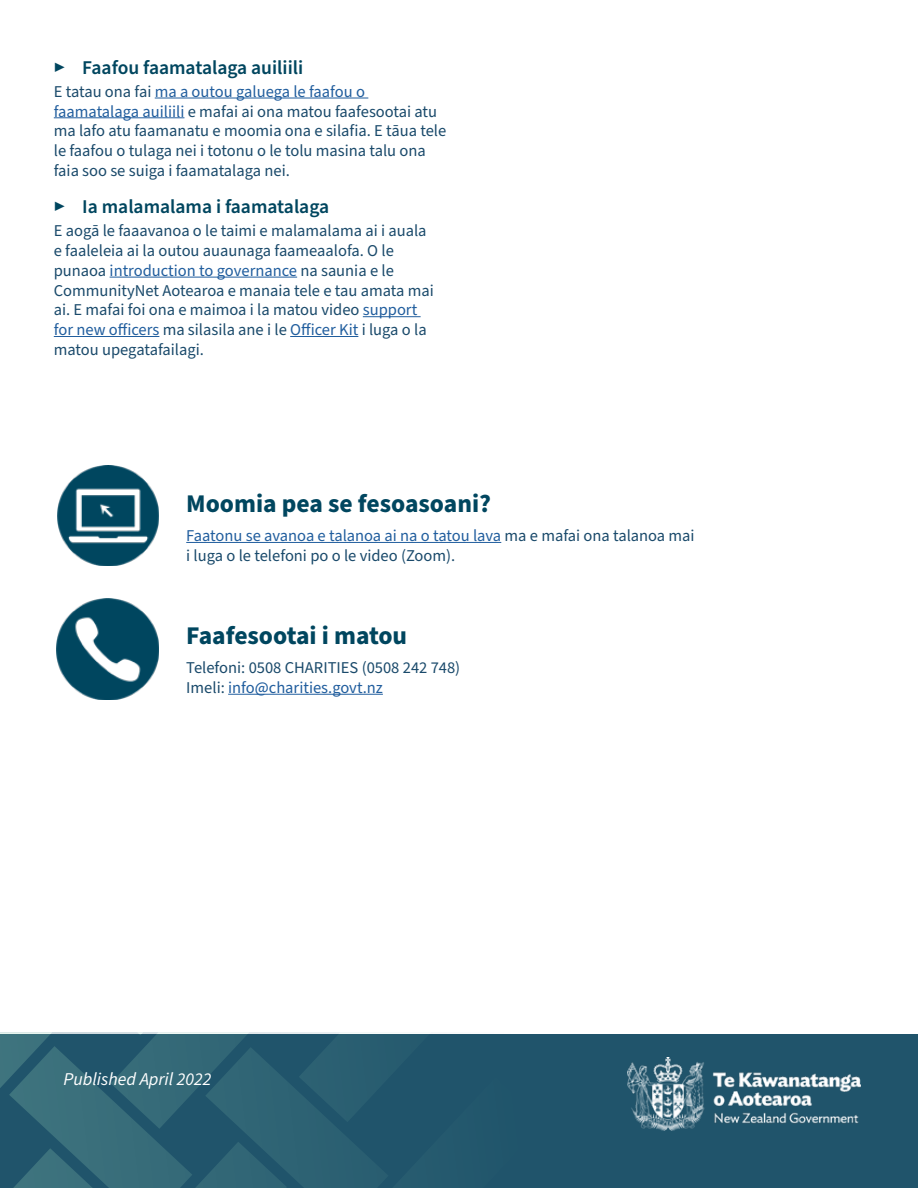
<style>
.page{position:relative;width:918px;height:1188px;background:#fff}
.page>*{position:absolute;margin:0;border:0;box-sizing:border-box;transform-origin:0 0}
.med_heading_17_bold{font:700 25.5px "Source Sans Pro";color:#00465f}
.t1{font:600 19.5px "Source Sans Pro";color:#00465f}
.t2{font:italic 18px "Source Sans Pro";color:#fff}
.Normal_body_text{font:16.5px/19.8px "Source Sans Pro";color:#1a4a6b}
.Normal_body_text__n{font:16.5px "Source Sans Pro";color:#1a4a6b}
.Normal_body_text-2{font:16.5px "Source Sans Pro";color:#215e9e}
.s1{color:#215e9e}
.s2{color:#1a4a6b}
</style>
<div class="page">
<div style="left:0;top:1034px;width:918px;height:154px;background:#20546b"></div>
<div style="left:0;top:1032px;width:831px;height:156px;background:#20546b"></div>
<svg style="left:0;top:1032px;width:689px;height:156px"></svg>
<img style="left:627px;top:1057px;width:234px;height:73px">
<hr style="left:155px;top:98px;width:213px;height:1px;background:#215e9e">
<hr style="left:54px;top:117px;width:130px;height:1px;background:#215e9e">
<hr style="left:110px;top:277px;width:187px;height:1px;background:#215e9e">
<hr style="left:363px;top:316px;width:58px;height:1px;background:#215e9e">
<hr style="left:54px;top:336px;width:105px;height:1px;background:#215e9e">
<hr style="left:290px;top:336px;width:68px;height:1px;background:#215e9e">
<hr style="left:186px;top:542px;width:315px;height:1px;background:#215e9e">
<hr style="left:228px;top:694px;width:155px;height:1px;background:#215e9e">
<img style="left:56px;top:599px;width:103px;height:101px">
<img style="left:57px;top:465px;width:101px;height:101px">
<p class="t1" style="left:54px;top:54px;width:251px">▶ Faafou faamatalaga auiliili</p>
<p class="Normal_body_text" style="left:54px;top:82px;width:394px">E tatau ona fai <span class="s1">ma a outou galuega le faafou o faamatalaga auiliili</span> e mafai ai ona matou faafesootai atu ma lafo atu faamanatu e moomia ona e silafia. E tāua tele le faafou o tulaga nei i totonu o le tolu masina talu ona faia soo se suiga i faamatalaga nei.</p>
<p class="t1" style="left:54px;top:194px;width:277px">▶ Ia malamalama i faamatalaga</p>
<p class="Normal_body_text" style="left:54px;top:221px;width:381px">E aogā le faaavanoa o le taimi e malamalama ai i auala e faaleleia ai la outou auaunaga faameaalofa. O le punaoa <span class="s1">introduction to governance</span> na saunia e le CommunityNet Aotearoa e manaia tele e tau amata mai ai. E mafai foi ona e maimoa i la matou video <span class="s1">support for new officers</span> ma silasila ane i le <span class="s1">Officer Kit</span> i luga o la matou upegatafailagi.</p>
<p class="med_heading_17_bold" style="left:186px;top:487px;width:306px">Moomia pea se fesoasoani?</p>
<p class="Normal_body_text" style="left:186px;top:526px;width:510px"><span class="s1">Faatonu se avanoa e talanoa ai na o tatou lava</span> ma e mafai ona talanoa mai i luga o le telefoni po o le video (Zoom).</p>
<p class="med_heading_17_bold" style="left:186px;top:619px;width:222px">Faafesootai i matou</p>
<p class="Normal_body_text__n" style="left:186px;top:657px;width:276px">Telefoni: 0508 CHARITIES (0508 242 748)</p>
<p class="Normal_body_text-2" style="left:186px;top:677px;width:198px"><span class="s2">Imeli:</span> info@charities.govt.nz</p>
<p class="t2" style="left:63px;top:1067px;width:150px">Published April 2022</p>
</div>
